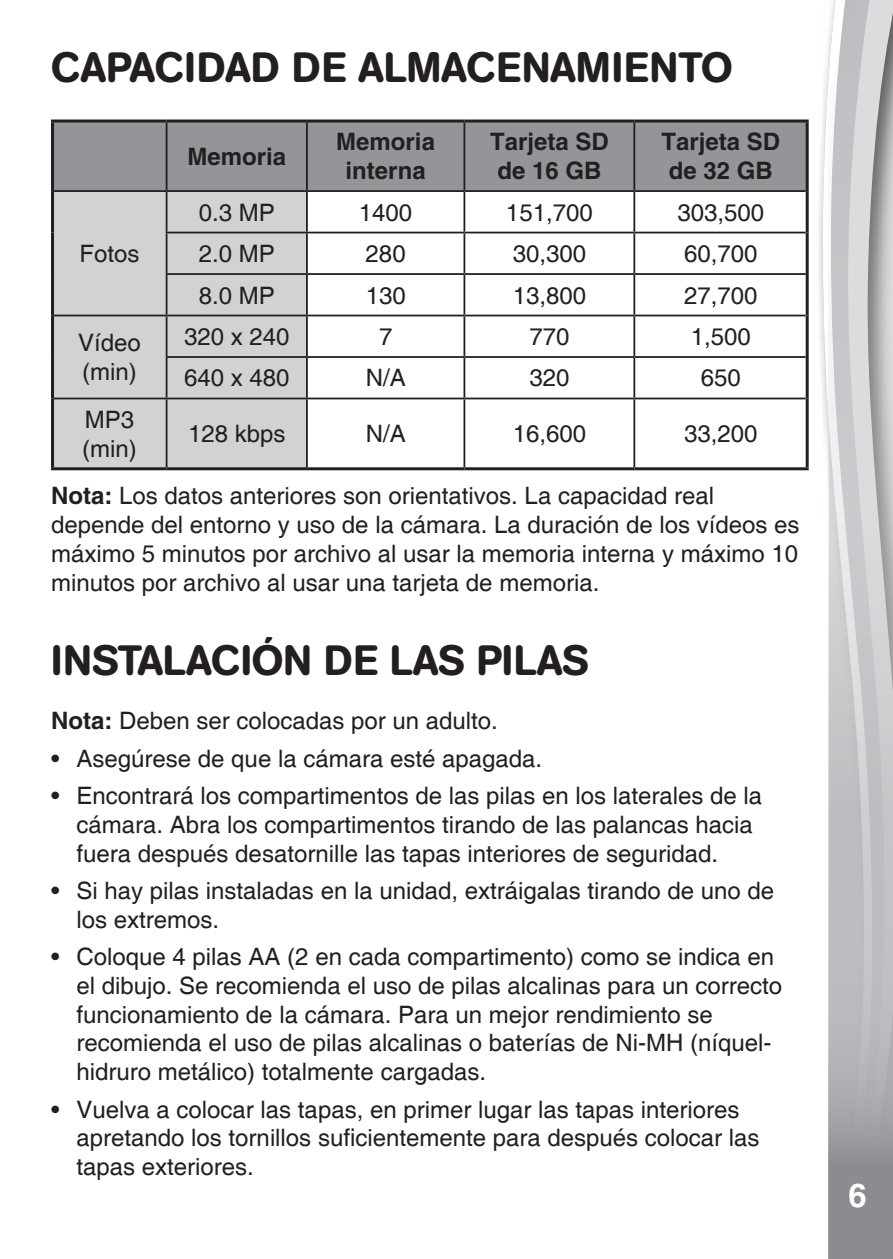
<style>
.page{position:relative;width:893px;height:1259px;background:#fff}
.page>*{position:absolute;margin:0;border:0;box-sizing:border-box;transform-origin:0 0}
.t1{font:500 42px "AG Book Rounded";color:#231f20}
.t2{font:700 38.7px "Helvetica";color:#fff}
.t3{font:24px/28.8px "Helvetica";color:#231f20}
.t4{font:700 24px/28.8px "Helvetica";color:#231f20;text-align:center}
.s1{font-weight:700}
</style>
<div class="page">
<div style="left:816px;top:0;width:77px;height:1259px;background:#231f20;opacity:.75"></div>
<svg style="left:822px;top:0;width:6px;height:1198px"></svg>
<svg style="left:828px;top:0;width:65px;height:1259px;background:#c0c1c3"></svg>
<div style="left:761px;top:1198px;width:67px;height:61px;background:#fff"></div>
<div style="left:54px;top:122px;width:752px;height:68px;background:#939598"></div>
<div style="left:54px;top:192px;width:252px;height:275px;background:#d1d2d4"></div>
<hr style="left:51px;top:122px;width:3px;height:69px;background:#231f20">
<hr style="left:51px;top:119px;width:116px;height:3px;background:#231f20">
<hr style="left:166px;top:122px;width:1px;height:68px;background:#231f20">
<hr style="left:167px;top:119px;width:140px;height:3px;background:#231f20">
<hr style="left:306px;top:122px;width:2px;height:68px;background:#231f20">
<hr style="left:307px;top:119px;width:157px;height:3px;background:#231f20">
<hr style="left:463px;top:122px;width:2px;height:68px;background:#231f20">
<hr style="left:464px;top:119px;width:170px;height:3px;background:#231f20">
<hr style="left:633px;top:122px;width:2px;height:68px;background:#231f20">
<hr style="left:806px;top:122px;width:3px;height:69px;background:#231f20">
<hr style="left:634px;top:119px;width:175px;height:3px;background:#231f20">
<hr style="left:51px;top:191px;width:3px;height:41px;background:#231f20">
<hr style="left:51px;top:232px;width:3px;height:42px;background:#231f20">
<hr style="left:51px;top:274px;width:3px;height:41px;background:#231f20">
<hr style="left:54px;top:190px;width:113px;height:2px;background:#231f20">
<hr style="left:166px;top:192px;width:1px;height:40px;background:#231f20">
<hr style="left:167px;top:190px;width:140px;height:2px;background:#231f20">
<hr style="left:306px;top:192px;width:2px;height:40px;background:#231f20">
<hr style="left:307px;top:190px;width:157px;height:2px;background:#231f20">
<hr style="left:463px;top:192px;width:2px;height:40px;background:#231f20">
<hr style="left:464px;top:190px;width:170px;height:2px;background:#231f20">
<hr style="left:633px;top:192px;width:2px;height:40px;background:#231f20">
<hr style="left:806px;top:191px;width:3px;height:41px;background:#231f20">
<hr style="left:634px;top:190px;width:172px;height:2px;background:#231f20">
<hr style="left:166px;top:233px;width:1px;height:40px;background:#231f20">
<hr style="left:166px;top:275px;width:1px;height:40px;background:#231f20">
<hr style="left:166px;top:232px;width:141px;height:1px;background:#231f20">
<hr style="left:306px;top:233px;width:2px;height:40px;background:#231f20">
<hr style="left:306px;top:275px;width:2px;height:40px;background:#231f20">
<hr style="left:307px;top:232px;width:157px;height:1px;background:#231f20">
<hr style="left:463px;top:233px;width:2px;height:40px;background:#231f20">
<hr style="left:463px;top:275px;width:2px;height:40px;background:#231f20">
<hr style="left:464px;top:232px;width:170px;height:1px;background:#231f20">
<hr style="left:633px;top:233px;width:2px;height:40px;background:#231f20">
<hr style="left:633px;top:275px;width:2px;height:40px;background:#231f20">
<hr style="left:806px;top:232px;width:3px;height:42px;background:#231f20">
<hr style="left:806px;top:274px;width:3px;height:41px;background:#231f20">
<hr style="left:634px;top:232px;width:172px;height:1px;background:#231f20">
<hr style="left:51px;top:315px;width:3px;height:42px;background:#231f20">
<hr style="left:51px;top:357px;width:3px;height:41px;background:#231f20">
<hr style="left:54px;top:315px;width:113px;height:1px;background:#231f20">
<hr style="left:166px;top:316px;width:1px;height:40px;background:#231f20">
<hr style="left:166px;top:273px;width:141px;height:2px;background:#231f20">
<hr style="left:167px;top:315px;width:140px;height:1px;background:#231f20">
<hr style="left:306px;top:316px;width:2px;height:40px;background:#231f20">
<hr style="left:307px;top:273px;width:157px;height:2px;background:#231f20">
<hr style="left:307px;top:315px;width:157px;height:1px;background:#231f20">
<hr style="left:463px;top:316px;width:2px;height:40px;background:#231f20">
<hr style="left:464px;top:273px;width:170px;height:2px;background:#231f20">
<hr style="left:464px;top:315px;width:170px;height:1px;background:#231f20">
<hr style="left:633px;top:316px;width:2px;height:40px;background:#231f20">
<hr style="left:806px;top:315px;width:3px;height:42px;background:#231f20">
<hr style="left:634px;top:273px;width:172px;height:2px;background:#231f20">
<hr style="left:634px;top:315px;width:172px;height:1px;background:#231f20">
<hr style="left:166px;top:358px;width:1px;height:39px;background:#231f20">
<hr style="left:166px;top:356px;width:141px;height:2px;background:#231f20">
<hr style="left:306px;top:358px;width:2px;height:39px;background:#231f20">
<hr style="left:307px;top:356px;width:157px;height:2px;background:#231f20">
<hr style="left:463px;top:358px;width:2px;height:39px;background:#231f20">
<hr style="left:464px;top:356px;width:170px;height:2px;background:#231f20">
<hr style="left:633px;top:358px;width:2px;height:39px;background:#231f20">
<hr style="left:806px;top:357px;width:3px;height:41px;background:#231f20">
<hr style="left:634px;top:356px;width:172px;height:2px;background:#231f20">
<hr style="left:51px;top:398px;width:3px;height:69px;background:#231f20">
<hr style="left:54px;top:397px;width:113px;height:2px;background:#231f20">
<hr style="left:51px;top:467px;width:116px;height:3px;background:#231f20">
<hr style="left:166px;top:399px;width:1px;height:68px;background:#231f20">
<hr style="left:167px;top:397px;width:140px;height:2px;background:#231f20">
<hr style="left:167px;top:467px;width:140px;height:3px;background:#231f20">
<hr style="left:306px;top:399px;width:2px;height:68px;background:#231f20">
<hr style="left:307px;top:397px;width:157px;height:2px;background:#231f20">
<hr style="left:307px;top:467px;width:157px;height:3px;background:#231f20">
<hr style="left:463px;top:399px;width:2px;height:68px;background:#231f20">
<hr style="left:464px;top:397px;width:170px;height:2px;background:#231f20">
<hr style="left:464px;top:467px;width:170px;height:3px;background:#231f20">
<hr style="left:633px;top:399px;width:2px;height:68px;background:#231f20">
<hr style="left:806px;top:398px;width:3px;height:69px;background:#231f20">
<hr style="left:634px;top:397px;width:172px;height:2px;background:#231f20">
<hr style="left:634px;top:467px;width:175px;height:3px;background:#231f20">
<h1 class="t1" style="left:51px;top:43px;width:683px">CAPACIDAD DE ALMACENAMIENTO</h1>
<p class="t3" style="left:80px;top:240px;width:62px">Fotos</p>
<p class="t4" style="left:187px;top:141px;width:100px">Memoria</p>
<p class="t4" style="left:336px;top:127px;width:100px">Memoria interna</p>
<p class="t4" style="left:490px;top:127px;width:120px">Tarjeta SD de 16 GB</p>
<p class="t4" style="left:661px;top:127px;width:120px">Tarjeta SD de 32 GB</p>
<p class="t3" style="left:199px;top:199px;width:78px">0.3 MP</p>
<p class="t3" style="left:359px;top:199px;width:55px">1400</p>
<p class="t3" style="left:506px;top:199px;width:88px">151,700</p>
<p class="t3" style="left:677px;top:199px;width:88px">303,500</p>
<p class="t3" style="left:199px;top:240px;width:78px">2.0 MP</p>
<p class="t3" style="left:366px;top:240px;width:42px">280</p>
<p class="t3" style="left:513px;top:240px;width:75px">30,300</p>
<p class="t3" style="left:684px;top:240px;width:75px">60,700</p>
<p class="t3" style="left:199px;top:281px;width:78px">8.0 MP</p>
<p class="t3" style="left:366px;top:281px;width:42px">130</p>
<p class="t3" style="left:513px;top:281px;width:75px">13,800</p>
<p class="t3" style="left:684px;top:281px;width:75px">27,700</p>
<p class="t3" style="left:78px;top:329px;width:64px">Vídeo (min)</p>
<p class="t3" style="left:184px;top:323px;width:107px">320 x 240</p>
<p class="t3" style="left:379px;top:323px;width:15px">7</p>
<p class="t3" style="left:529px;top:323px;width:42px">770</p>
<p class="t3" style="left:691px;top:323px;width:62px">1,500</p>
<p class="t3" style="left:184px;top:364px;width:107px">640 x 480</p>
<p class="t3" style="left:366px;top:364px;width:42px">N/A</p>
<p class="t3" style="left:529px;top:364px;width:42px">320</p>
<p class="t3" style="left:701px;top:364px;width:42px">650</p>
<p class="t3" style="left:82px;top:406px;width:56px">MP3 (min)</p>
<p class="t3" style="left:188px;top:420px;width:99px">128 kbps</p>
<p class="t3" style="left:366px;top:420px;width:42px">N/A</p>
<p class="t3" style="left:513px;top:420px;width:75px">16,600</p>
<p class="t3" style="left:684px;top:420px;width:75px">33,200</p>
<p class="t3" style="left:51px;top:482px;width:750px"><span class="s1">Nota:</span> Los datos anteriores son orientativos. La capacidad real depende del entorno y uso de la cámara. La duración de los vídeos es máximo 5 minutos por archivo al usar la memoria interna y máximo 10 minutos por archivo al usar una tarjeta de memoria.</p>
<h1 class="t1" style="left:51px;top:636px;width:539px">INSTALACIÓN DE LAS PILAS</h1>
<p class="t3" style="left:51px;top:707px;width:448px"><span class="s1">Nota:</span> Deben ser colocadas por un adulto.</p>
<p class="t3" style="left:51px;top:744px;width:493px">• Asegúrese de que la cámara esté apagada.</p>
<p class="t3" style="left:77px;top:782px;width:687px;text-indent:-26px">• Encontrará los compartimentos de las pilas en los laterales de la cámara. Abra los compartimentos tirando de las palancas hacia fuera después desatornille las tapas interiores de seguridad.</p>
<p class="t3" style="left:77px;top:877px;width:699px;text-indent:-26px">• Si hay pilas instaladas en la unidad, extráigalas tirando de uno de los extremos.</p>
<p class="t3" style="left:77px;top:943px;width:707px;text-indent:-26px">• Coloque 4 pilas AA (2 en cada compartimento) como se indica en el dibujo. Se recomienda el uso de pilas alcalinas para un correcto funcionamiento de la cámara. Para un mejor rendimiento se recomienda el uso de pilas alcalinas o baterías de Ni-MH (níquel&shy;hidruro metálico) totalmente cargadas.</p>
<p class="t3" style="left:77px;top:1095px;width:684px;text-indent:-26px">• Vuelva a colocar las tapas, en primer lugar las tapas interiores apretando los tornillos suficientemente para después colocar las tapas exteriores.</p>
<h2 class="t2" style="left:848px;top:1188px;width:34px">6 <sup>6</sup><sup>6</sup></h2>
</div>
